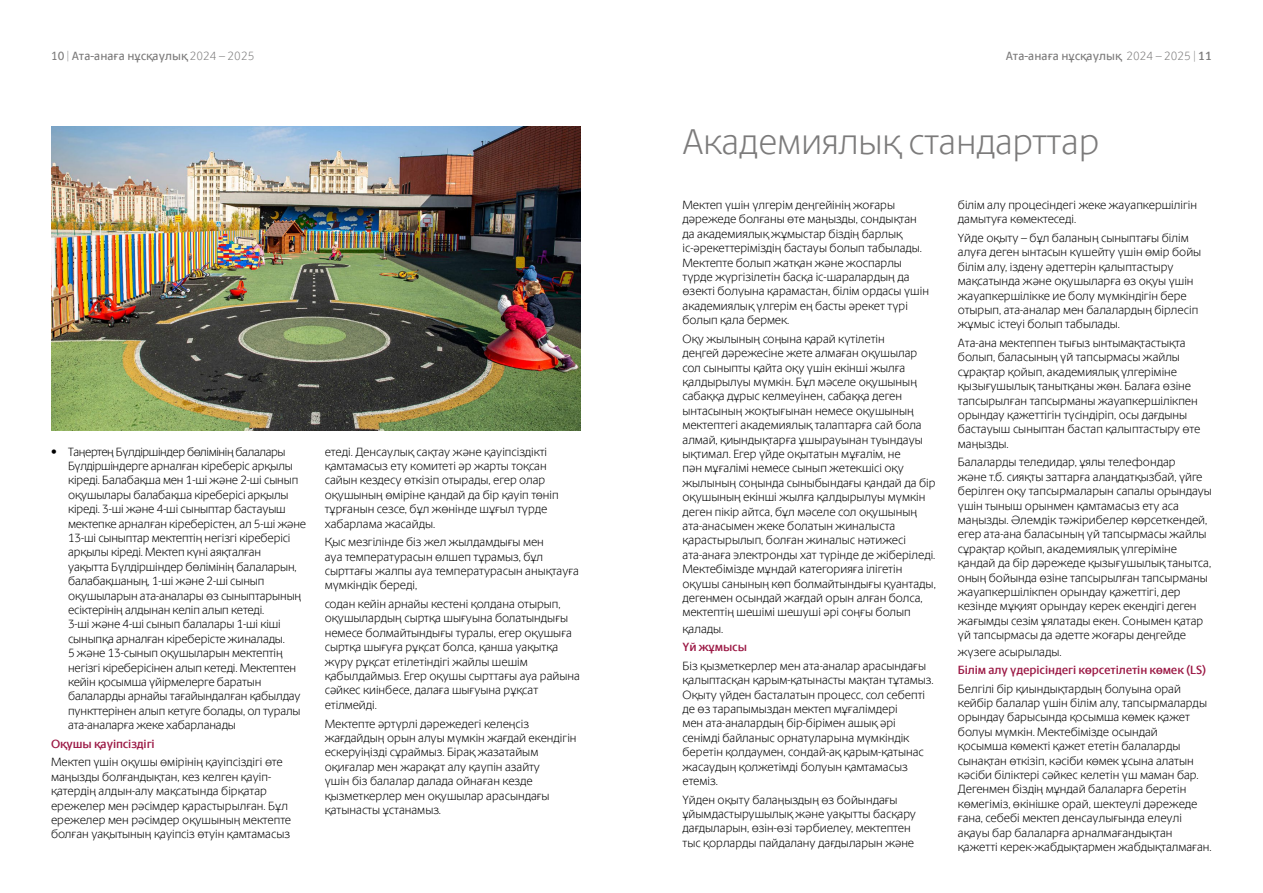
<style>
.page{position:relative;width:1263px;height:893px;background:#fff}
.page>*{position:absolute;margin:0;border:0;box-sizing:border-box;transform-origin:0 0}
.t1{font:300 36px "Berlingske Sans";color:#7c7b7b}
.t2{font:300 12px/14.4px "Berlingske Sans";color:#000}
.t3{font:12px "Berlingske Sans D Bd";letter-spacing:-.01em;color:#9b1844}
.t4{font:500 12px "Berlingske Sans";color:#7c7b7b}
.s1{font-weight:300}
.s2{font-family:"Berlingske Sans D Bd";font-weight:400}
</style>
<div class="page">
<img style="left:51px;top:126px;width:529px;height:304px">
<p class="t4" style="left:51px;top:46px;width:205px">10 | Ата-анаға нұсқаулық <span class="s1">2024 – 2025</span></p>
<p class="t4" style="left:1006px;top:46px;width:208px">Ата-анаға нұсқаулық <span class="s1">2024 – 2025</span> <span class="s2">| 11</span></p>
<p class="t2" style="left:68px;top:444px;width:240px;text-indent:-17px">• Таңертең Бүлдіршіндер бөлімінің балалары Бүлдіршіндерге арналған кіреберіс арқылы кіреді. Балабақша мен 1-ші және 2-ші сынып оқушылары балабақша кіреберісі арқылы кіреді. 3-ші және 4-ші сыныптар бастауыш мектепке арналған кіреберістен, ал 5-ші және 13-ші сыныптар мектептің негізгі кіреберісі арқылы кіреді. Мектеп күні аяқталған<br>уақытта Бүлдіршіндер бөлімінің балаларын, балабақшаның, 1-ші және 2-ші сынып оқушыларын ата-аналары өз сыныптарының есіктерінің алдынан келіп алып кетеді.<br>3-ші және 4-ші сынып балалары 1-ші кіші сыныпқа арналған кіреберісте жиналады.<br>5 және 13-сынып оқушыларын мектептің негізгі кіреберісінен алып кетеді. Мектептен кейін қосымша үйірмелерге баратын балаларды арнайы тағайындалған қабылдау пункттерінен алып кетуге болады, ол туралы ата-аналарға жеке хабарланады</p>
<p class="t3" style="left:51px;top:735px;width:105px">Оқушы қауіпсіздігі</p>
<p class="t2" style="left:51px;top:755px;width:242px">Мектеп үшін оқушы өмірінің қауіпсіздігі өте маңызды болғандықтан, кез келген қауіп&shy;қатердің алдын-алу мақсатында бірқатар ережелер мен рәсімдер қарастырылған. Бұл ережелер мен рәсімдер оқушының мектепте болған уақытының қауіпсіз өтуін қамтамасыз</p>
<p class="t2" style="left:325px;top:444px;width:235px">етеді. Денсаулық сақтау және қауіпсіздікті қамтамасыз ету комитеті әр жарты тоқсан сайын кездесу өткізіп отырады, егер олар оқушының өміріне қандай да бір қауіп төніп тұрғанын сезсе, бұл жөнінде шұғыл түрде хабарлама жасайды.</p>
<p class="t2" style="left:325px;top:534px;width:256px">Қыс мезгілінде біз жел жылдамдығы мен<br>ауа температурасын өлшеп тұрамыз, бұл сырттағы жалпы ауа температурасын анықтауға мүмкіндік береді,</p>
<p class="t2" style="left:325px;top:596px;width:257px">содан кейін арнайы кестені қолдана отырып, оқушылардың сыртқа шығуына болатындығы немесе болмайтындығы туралы, егер оқушыға сыртқа шығуға рұқсат болса, қанша уақытқа жүру рұқсат етілетіндігі жайлы шешім қабылдаймыз. Егер оқушы сырттағы ауа райына сәйкес киінбесе, далаға шығуына рұқсат етілмейді.</p>
<p class="t2" style="left:325px;top:716px;width:253px">Мектепте әртүрлі дәрежедегі келеңсіз жағдайдың орын алуы мүмкін жағдай екендігін ескеруіңізді сұраймыз. Бірақ жазатайым оқиғалар мен жарақат алу қаупін азайту<br>үшін біз балалар далада ойнаған кезде қызметкерлер мен оқушылар арасындағы қатынасты ұстанамыз.</p>
<h1 class="t1" style="left:682px;top:117px;width:418px">Академиялық стандарттар</h1>
<p class="t2" style="left:682px;top:197px;width:248px">Мектеп үшін үлгерім деңгейінің жоғары дәрежеде болғаны өте маңызды, сондықтан да академиялық жұмыстар біздің барлық іс-әрекеттеріміздің бастауы болып табылады.<br>Мектепте болып жатқан және жоспарлы түрде жүргізілетін басқа іс-шаралардың да өзекті болуына қарамастан, білім ордасы үшін академиялық үлгерім ең басты әрекет түрі болып қала бермек.</p>
<p class="t2" style="left:682px;top:331px;width:255px">Оқу жылының соңына қарай күтілетін<br>деңгей дәрежесіне жете алмаған оқушылар сол сыныпты қайта оқу үшін екінші жылға қалдырылуы мүмкін. Бұл мәселе оқушының сабаққа дұрыс келмеуінен, сабаққа деген ынтасының жоқтығынан немесе оқушының мектептегі академиялық талаптарға сай бола алмай, қиындықтарға ұшырауынан туындауы ықтимал. Егер үйде оқытатын мұғалім, не<br>пән мұғалімі немесе сынып жетекшісі оқу жылының соңында сыныбындағы қандай да бір оқушының екінші жылға қалдырылуы мүмкін деген пікір айтса, бұл мәселе сол оқушының ата-анасымен жеке болатын жиналыста қарастырылып, болған жиналыс нәтижесі ата-анаға электронды хат түрінде де жіберіледі.<br>Мектебімізде мұндай категорияға ілігетін оқушы санының көп болмайтындығы қуантады, дегенмен осындай жағдай орын алған болса, мектептің шешімі шешуші әрі соңғы болып</p>
<p class="t2" style="left:682px;top:621px;width:42px">қалады.</p>
<p class="t3" style="left:682px;top:638px;width:66px">Үй жұмысы</p>
<p class="t2" style="left:682px;top:658px;width:253px">Біз қызметкерлер мен ата-аналар арасындағы қалыптасқан қарым-қатынасты мақтан тұтамыз.<br>Оқыту үйден басталатын процесс, сол себепті де өз тарапымыздан мектеп мұғалімдері<br>мен ата-аналардың бір-бірімен ашық әрі сенімді байланыс орнатуларына мүмкіндік беретін қолдаумен, сондай-ақ қарым-қатынас жасаудың қолжетімді болуын қамтамасыз етеміз.</p>
<p class="t2" style="left:682px;top:792px;width:235px">Үйден оқыту балаңыздың өз бойындағы ұйымдастырушылық және уақытты басқару дағдыларын, өзін-өзі тәрбиелеу, мектептен тыс қорларды пайдалану дағдыларын және</p>
<p class="t2" style="left:958px;top:197px;width:241px">білім алу процесіндегі жеке жауапкершілігін дамытуға көмектеседі.</p>
<p class="t2" style="left:958px;top:230px;width:245px">Үйде оқыту – бұл баланың сыныптағы білім алуға деген ынтасын күшейту үшін өмір бойы білім алу, іздену әдеттерін қалыптастыру мақсатында және оқушыларға өз оқуы үшін жауапкершілікке ие болу мүмкіндігін бере отырып, ата-аналар мен балалардың бірлесіп жұмыс істеуі болып табылады.</p>
<p class="t2" style="left:958px;top:335px;width:244px">Ата-ана мектеппен тығыз ынтымақтастықта болып, баласының үй тапсырмасы жайлы сұрақтар қойып, академиялық үлгеріміне қызығушылық танытқаны жөн. Балаға өзіне тапсырылған тапсырманы жауапкершілікпен орындау қажеттігін түсіндіріп, осы дағдыны бастауыш сыныптан бастап қалыптастыру өте маңызды.</p>
<p class="t2" style="left:958px;top:455px;width:256px">Балаларды теледидар, ұялы телефондар<br>және т.б. сияқты заттарға алаңдатқызбай, үйге берілген оқу тапсырмаларын сапалы орындауы үшін тыныш орынмен қамтамасыз ету аса маңызды. Әлемдік тәжірибелер көрсеткендей, егер ата-ана баласының үй тапсырмасы жайлы сұрақтар қойып, академиялық үлгеріміне қандай да бір дәрежеде қызығушылық танытса, оның бойында өзіне тапсырылған тапсырманы жауапкершілікпен орындау қажеттігі, дер кезінде мұқият орындау керек екендігі деген жағымды сезім ұялатады екен. Сонымен қатар үй тапсырмасы да әдетте жоғары деңгейде</p>
<p class="t2" style="left:958px;top:644px;width:105px">жүзеге асырылады.</p>
<p class="t3" style="left:958px;top:661px;width:250px">Білім алу үдерісіндегі көрсетілетін көмек (LS)</p>
<p class="t2" style="left:958px;top:681px;width:255px">Белгілі бір қиындықтардың болуына орай кейбір балалар үшін білім алу, тапсырмаларды орындау барысында қосымша көмек қажет болуы мүмкін. Мектебімізде осындай<br>қосымша көмекті қажет ететін балаларды сынақтан өткізіп, кәсіби көмек ұсына алатын кәсіби біліктері сәйкес келетін үш маман бар.<br>Дегенмен біздің мұндай балаларға беретін көмегіміз, өкінішке орай, шектеулі дәрежеде ғана, себебі мектеп денсаулығында елеулі ақауы бар балаларға арналмағандықтан қажетті керек-жабдықтармен жабдықталмаған.</p>
</div>
